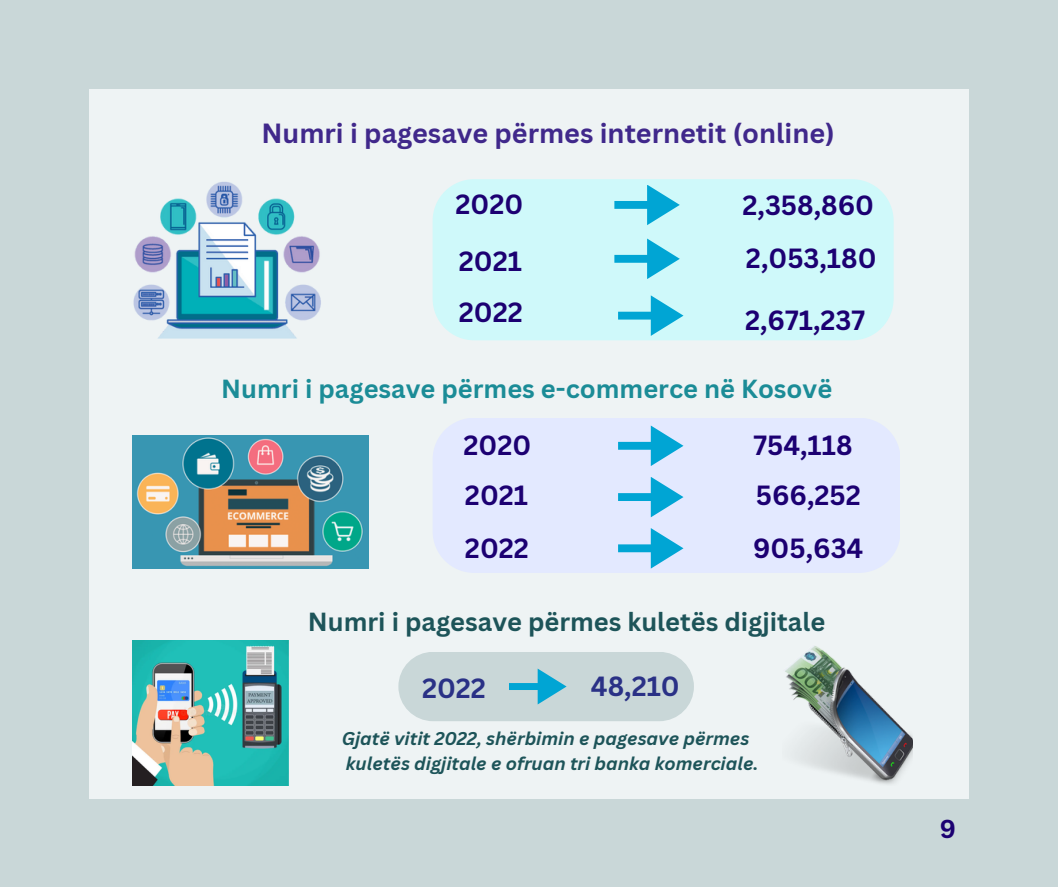
<style>
.page{position:relative;width:1058px;height:887px;background:#fff}
.page>*{position:absolute;margin:0;border:0;box-sizing:border-box;transform-origin:0 0}
.t1{font:700 27px "Canva Sans";color:#1c0072}
.t2{font:700 27px "Canva Sans";color:#40288b}
.t3{font:700 27px "Canva Sans";color:#2a3186}
.t4{font:700 25.5px "Canva Sans";color:#1b8c97}
.t5{font:700 25.5px "Canva Sans";color:#1d5459}
.t6{font:700 25.2px "Canva Sans";color:#1c0072}
.t7{font:italic 700 18px "Canva Sans";color:#1d5459}
</style>
<div class="page">
<div style="left:0;top:0;width:1058px;height:886px;background:#eef3f4"></div>
<img style="left:133px;top:181px;width:188px;height:158px">
<div style="left:432px;top:179px;width:461px;height:161px;background:#cff9fa"></div>
<div style="left:0;top:0;width:1058px;height:88px;background:#c9d7d8"></div>
<div style="left:0;top:799px;width:1058px;height:87px;background:#c9d7d8"></div>
<div style="left:1px;top:78px;width:88px;height:808px;background:#c9d7d8"></div>
<div style="left:969px;top:67px;width:88px;height:809px;background:#c9d7d8"></div>
<svg style="left:614px;top:185px;width:66px;height:40px;background:#86dbec"></svg>
<svg style="left:618px;top:295px;width:65px;height:41px;background:#87dbec"></svg>
<svg style="left:614px;top:238px;width:66px;height:41px;background:#88dced"></svg>
<img style="left:132px;top:435px;width:236px;height:133px">
<div style="left:433px;top:418px;width:467px;height:154px;background:#e3e9ff"></div>
<svg style="left:618px;top:425px;width:65px;height:41px"></svg>
<svg style="left:618px;top:477px;width:65px;height:40px"></svg>
<svg style="left:618px;top:528px;width:65px;height:40px"></svg>
<img style="left:785px;top:646px;width:127px;height:138px">
<div style="left:398px;top:651px;width:295px;height:70px;background:#c9d7d8;border-radius:35px"></div>
<svg style="left:509px;top:668px;width:57px;height:36px"></svg>
<img style="left:132px;top:640px;width:156px;height:145px">
<p class="t2" style="left:261px;top:114px;width:575px">Numri i pagesave përmes internetit (online)</p>
<p class="t1" style="left:455px;top:186px;width:69px">2020</p>
<p class="t1" style="left:459px;top:242px;width:65px">2021</p>
<p class="t1" style="left:459px;top:293px;width:65px">2022</p>
<p class="t1" style="left:742px;top:186px;width:133px">2,358,860</p>
<p class="t1" style="left:746px;top:239px;width:132px">2,053,180</p>
<p class="t1" style="left:745px;top:301px;width:121px">2,671,237</p>
<p class="t4" style="left:221px;top:371px;width:612px">Numri i pagesave përmes e-commerce në Kosovë</p>
<p class="t1" style="left:463px;top:426px;width:69px">2020</p>
<p class="t1" style="left:465px;top:476px;width:65px">2021</p>
<p class="t1" style="left:465px;top:529px;width:65px">2022</p>
<p class="t1" style="left:753px;top:426px;width:101px">754,118</p>
<p class="t1" style="left:755px;top:476px;width:107px">566,252</p>
<p class="t1" style="left:753px;top:529px;width:112px">905,634</p>
<p class="t5" style="left:308px;top:604px;width:519px">Numri i pagesave përmes kuletës digjitale</p>
<p class="t3" style="left:422px;top:668px;width:65px">2022</p>
<p class="t3" style="left:591px;top:667px;width:90px">48,210</p>
<p class="t7" style="left:342px;top:726px;width:409px">Gjatë vitit 2022, shërbimin e pagesave përmes</p>
<p class="t7" style="left:346px;top:750px;width:414px">kuletës digjitale e ofruan tri banka komerciale.</p>
<p class="t6" style="left:939px;top:810px;width:18px">9</p>
</div>
